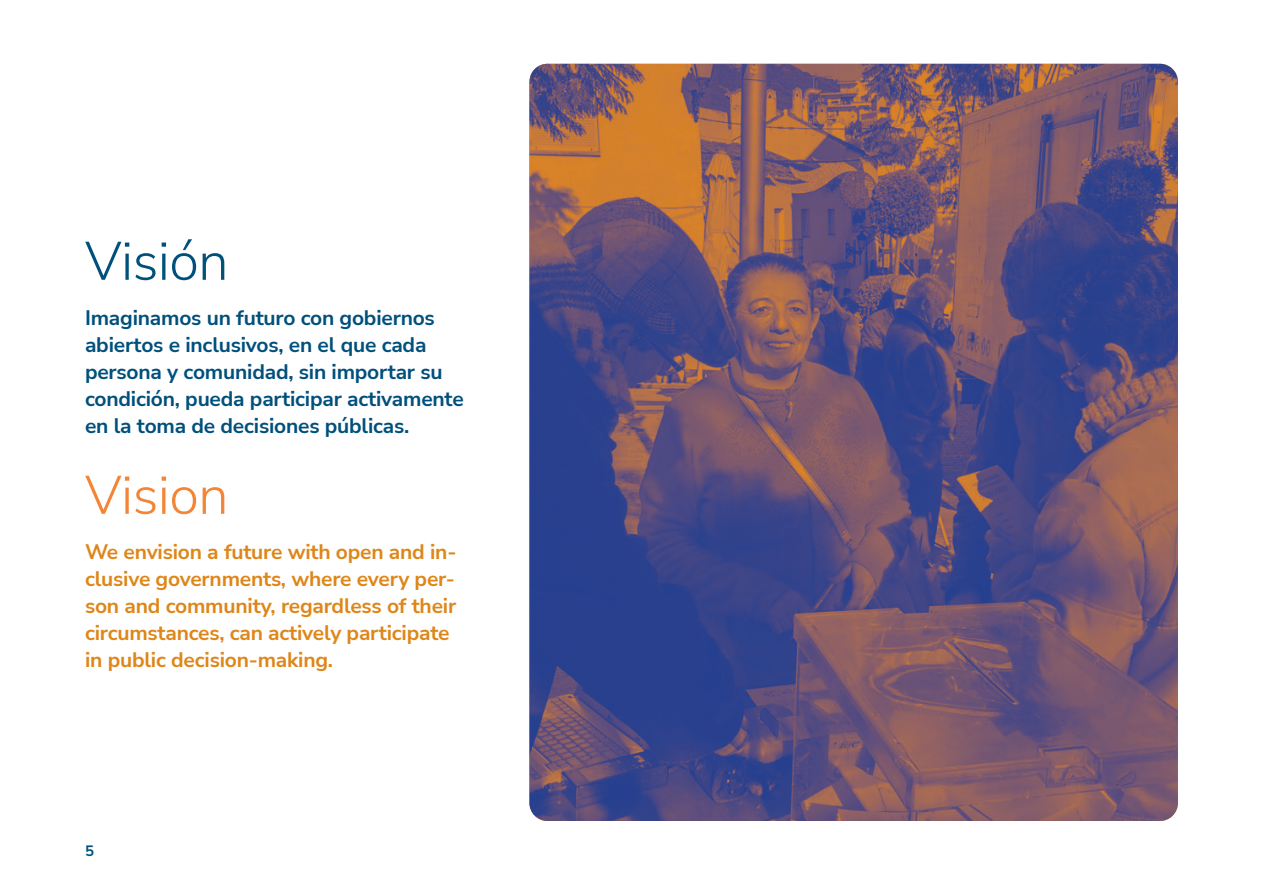
<style>
.page{position:relative;width:1263px;height:893px;background:#fff}
.page>*{position:absolute;margin:0;border:0;box-sizing:border-box;transform-origin:0 0}
.Título_1{font:300 54px "Nunito Sans";letter-spacing:-.01em;color:#00507c}
.Título_1-2{font:300 54px "Nunito Sans";letter-spacing:-.01em;color:#f48537}
.t1{font:700 21px/27px "Nunito Sans";letter-spacing:-.01em;color:#00507c}
.t2{font:700 21px/27px "Nunito Sans";letter-spacing:-.01em;color:#df8619}
.t3{font:700 15px "Nunito Sans";color:#00507c}
</style>
<div class="page">
<img style="left:529px;top:64px;width:649px;height:757px">
<p class="Título_1" style="left:85px;top:224px;width:145px">Visión</p>
<p class="t1" style="left:85px;top:303px;width:380px">Imaginamos un futuro con gobiernos abiertos e inclusivos, en el que cada persona y comunidad, sin importar su condición, pueda participar activamente en la toma de decisiones públicas.</p>
<p class="Título_1-2" style="left:85px;top:458px;width:145px">Vision</p>
<p class="t2" style="left:85px;top:537px;width:373px">We envision a future with open and in&shy;clusive governments, where every per&shy;son and community, regardless of their circumstances, can actively participate in public decision-making.</p>
<p class="t3" style="left:85px;top:840px;width:10px">5</p>
</div>
